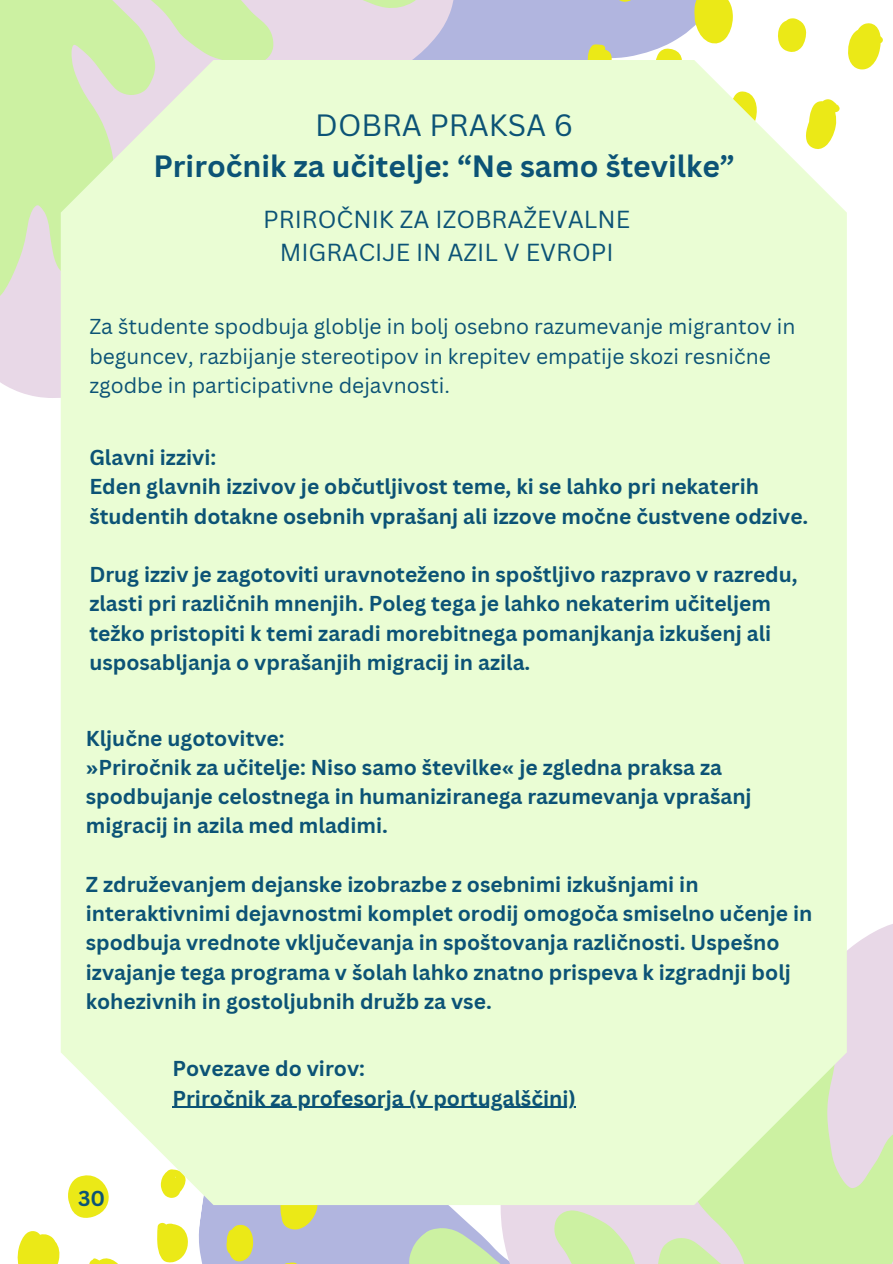
<style>
.page{position:relative;width:893px;height:1264px;background:#fff}
.page>*{position:absolute;margin:0;border:0;box-sizing:border-box;transform-origin:0 0}
.t1{font:700 30px/41.7px "Canva Sans";color:#0c5376;text-align:center}
.t2{font:24px/32.7px "Canva Sans";color:#0c5376;text-align:center}
.t3{font:700 21px/29.2px "Canva Sans";color:#0c5376}
.t4{font:21px/29.2px "Canva Sans";color:#0c5376}
.s1{font-weight:400}
</style>
<div class="page">
<svg style="left:846px;top:884px;width:46px;height:74px"></svg>
<svg style="left:804px;top:958px;width:88px;height:305px;background:#dce2ca"></svg>
<div style="left:479px;top:0;width:108px;height:60px;background:#b1b5df"></div>
<svg style="left:360px;top:1204px;width:444px;height:59px;background:#d3deca"></svg>
<svg style="left:263px;top:0;width:216px;height:60px;background:#dcd2e2"></svg>
<svg style="left:0;top:0;width:263px;height:352px;background:#d3eab5"></svg>
<svg style="left:17px;top:1204px;width:314px;height:59px"></svg>
<svg style="left:587px;top:0;width:296px;height:70px"></svg>
<div style="left:61px;top:60px;width:785px;height:1144px;background:#eafdd4"></div>
<hr style="left:172px;top:1106px;width:404px;height:1px;background:#0c5376">
<p class="t1" style="left:153px;top:103px;width:583px"><span class="s1">DOBRA PRAKSA 6<br></span>Priročnik za učitelje: “Ne samo številke”</p>
<p class="t2" style="left:263px;top:202px;width:368px">PRIROČNIK ZA IZOBRAŽEVALNE<br>MIGRACIJE IN AZIL V EVROPI</p>
<p class="t4" style="left:89px;top:311px;width:707px">Za študente spodbuja globlje in bolj osebno razumevanje migrantov in beguncev, razbijanje stereotipov in krepitev empatije skozi resnične zgodbe in participativne dejavnosti.</p>
<p class="t3" style="left:89px;top:442px;width:720px">Glavni izzivi:<br>Eden glavnih izzivov je občutljivost teme, ki se lahko pri nekaterih študentih dotakne osebnih vprašanj ali izzove močne čustvene odzive.</p>
<p class="t3" style="left:89px;top:559px;width:709px">Drug izziv je zagotoviti uravnoteženo in spoštljivo razpravo v razredu, zlasti pri različnih mnenjih. Poleg tega je lahko nekaterim učiteljem težko pristopiti k temi zaradi morebitnega pomanjkanja izkušenj ali usposabljanja o vprašanjih migracij in azila.</p>
<h1 class="t3" style="left:86px;top:722px;width:667px">Ključne ugotovitve:<br>»Priročnik za učitelje: Niso samo številke« je zgledna praksa za spodbujanje celostnega in humaniziranega razumevanja vprašanj migracij in azila med mladimi.</h1>
<h2 class="t3" style="left:86px;top:869px;width:728px">Z združevanjem dejanske izobrazbe z osebnimi izkušnjami in interaktivnimi dejavnostmi komplet orodij omogoča smiselno učenje in spodbuja vrednote vključevanja in spoštovanja različnosti. Uspešno izvajanje tega programa v šolah lahko znatno prispeva k izgradnji bolj kohezivnih in gostoljubnih družb za vse.</h2>
<p class="t3" style="left:78px;top:1183px;width:29px">30</p>
<p class="t3" style="left:172px;top:1053px;width:194px">Povezave do virov:</p>
<h3 class="t3" style="left:172px;top:1082px;width:405px">Priročnik za profesorja (v portugalščini)</h3>
</div>
